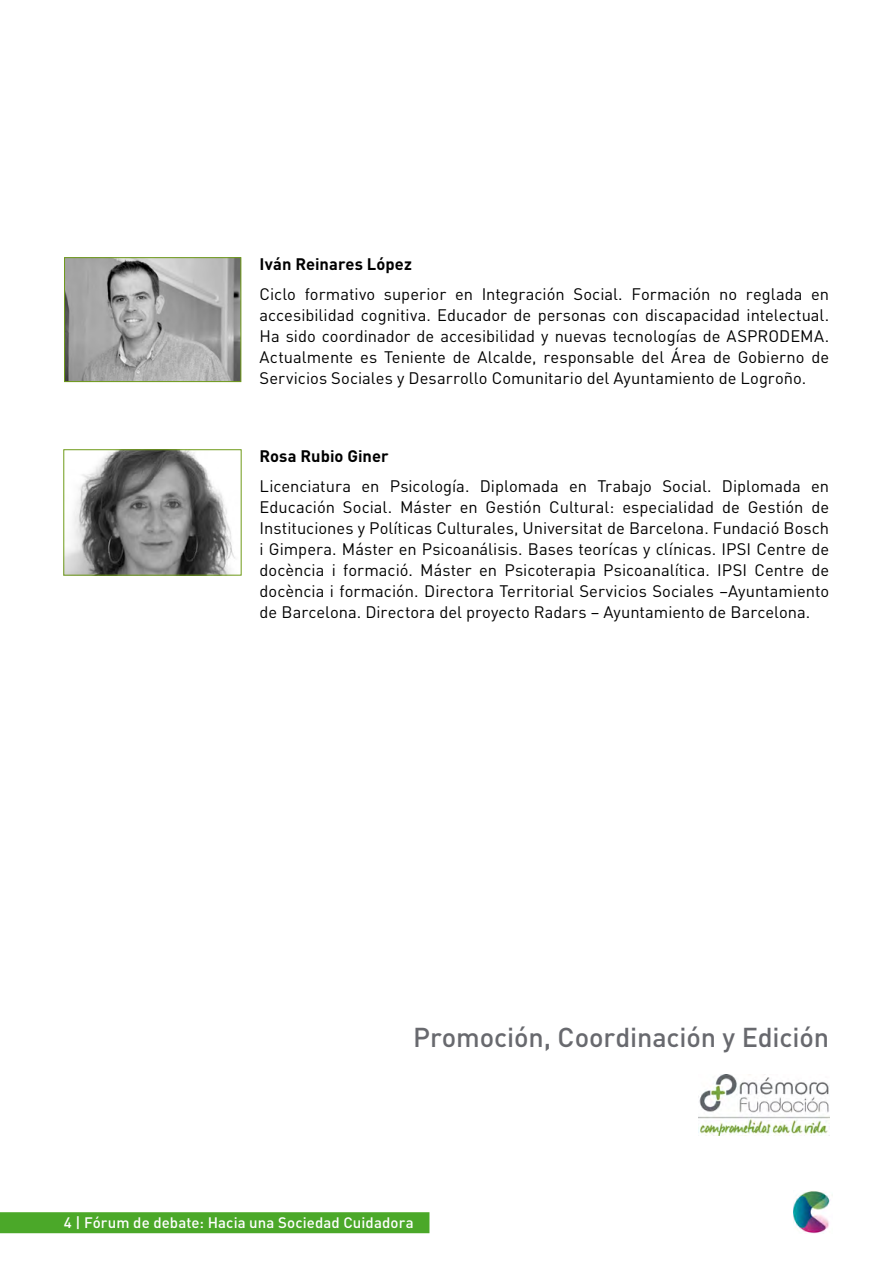
<style>
.page{position:relative;width:893px;height:1263px;background:#fff}
.page>*{position:absolute;margin:0;border:0;box-sizing:border-box;transform-origin:0 0}
.t1{font:500 27px "DIN Pro";letter-spacing:-.005em;color:#68696e}
.t2{font:16.5px/21px "DIN Pro";color:#000;text-align:justify}
.t3{font:700 16.5px "DIN Pro";letter-spacing:.005em;color:#000}
.t4{font:500 15px "DIN Pro";letter-spacing:.005em;color:#fff}
</style>
<div class="page">
<img style="left:65px;top:451px;width:170px;height:122px">
<div style="left:63px;top:449px;width:179px;height:126px;border:1px solid #6f9b19"></div>
<img style="left:793px;top:1191px;width:37px;height:42px">
<img style="left:66px;top:259px;width:173px;height:121px">
<div style="left:64px;top:257px;width:177px;height:125px;border:1px solid #6f9b19"></div>
<img style="left:699px;top:1075px;width:130px;height:60px">
<div style="left:0;top:1212px;width:429px;height:21px;background:#4ba829"></div>
<p class="t3" style="left:260px;top:253px;width:154px">Iván Reinares López</p>
<p class="t2" style="left:260px;top:283px;width:571px">Ciclo formativo superior en Integración Social. Formación no reglada en accesibilidad cognitiva. Educador de personas con discapacidad intelectual.<br>Ha sido coordinador de accesibilidad y nuevas tecnologías de ASPRODEMA.<br>Actualmente es Teniente de Alcalde, responsable del Área de Gobierno de Servicios Sociales y Desarrollo Comunitario del Ayuntamiento de Logroño.</p>
<p class="t3" style="left:260px;top:445px;width:131px">Rosa Rubio Giner</p>
<p class="t2" style="left:260px;top:475px;width:571px">Licenciatura en Psicología. Diplomada en Trabajo Social. Diplomada en Educación Social. Máster en Gestión Cultural: especialidad de Gestión de Instituciones y Políticas Culturales, Universitat de Barcelona. Fundació Bosch i Gimpera. Máster en Psicoanálisis. Bases teorícas y clínicas. IPSI Centre de docència i formació. Máster en Psicoterapia Psicoanalítica. IPSI Centre de docència i formación. Directora Territorial Servicios Sociales –Ayuntamiento de Barcelona. Directora del proyecto Radars – Ayuntamiento de Barcelona.</p>
<h1 class="t1" style="left:413px;top:1019px;width:418px">Promoción, Coordinación y Edición</h1>
<p class="t4" style="left:64px;top:1212px;width:351px">4 | Fórum de debate: Hacia una Sociedad Cuidadora</p>
</div>
